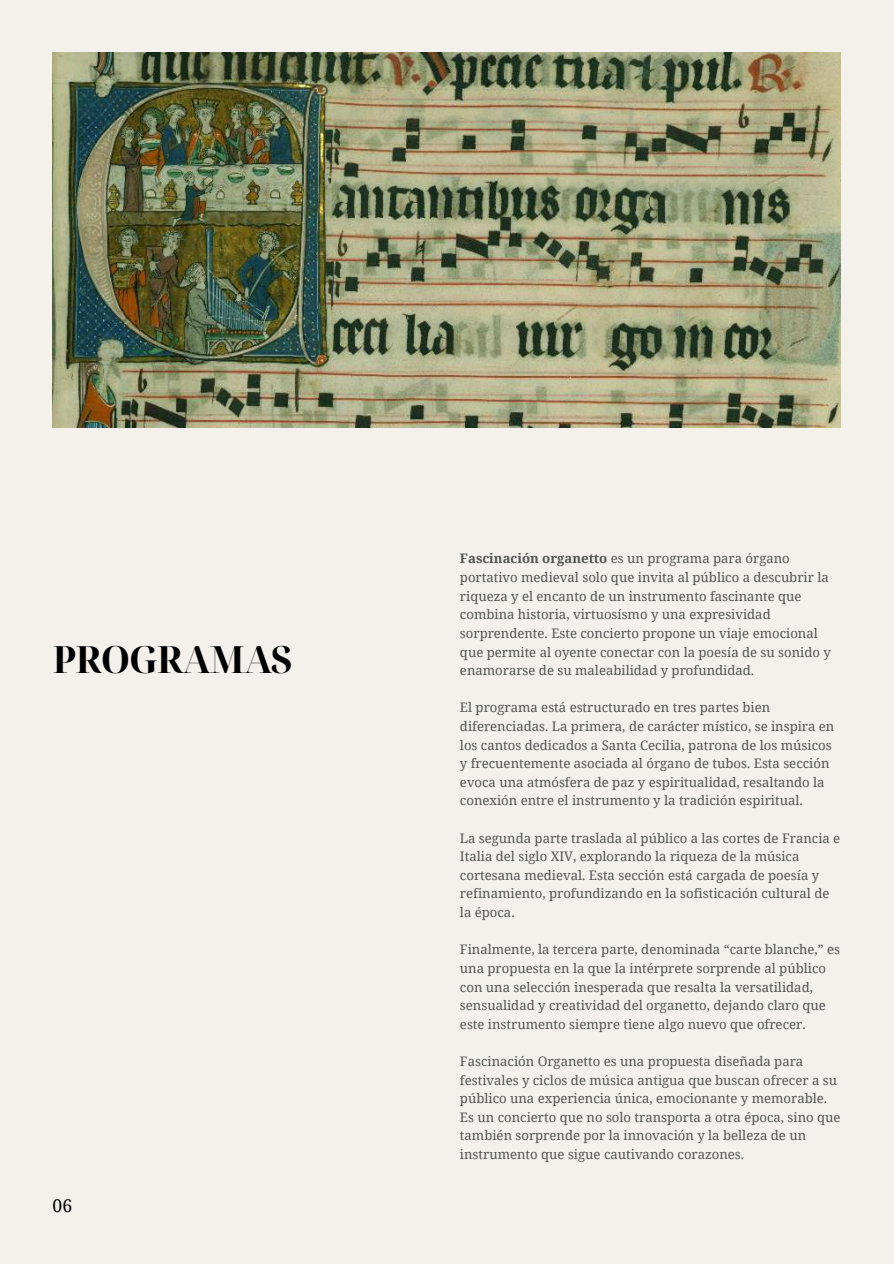
<style>
.page{position:relative;width:894px;height:1264px;background:#fff}
.page>*{position:absolute;margin:0;border:0;box-sizing:border-box;transform-origin:0 0}
.t1{font:700 37.5px "Noto Serif Display";letter-spacing:-.03em;color:#000001}
.t2{font:17.55px "Noto Serif";color:#000001}
.t3{font:13.2px/18.6px "Noto Serif";color:#545454}
.s1{font-weight:700}
</style>
<div class="page">
<div style="left:0;top:0;width:893px;height:1263px;background:#f4f1ec"></div>
<img style="left:53px;top:53px;width:787px;height:374px">
<h1 class="t1" style="left:53px;top:632px;width:242px">PROGRAMAS</h1>
<h2 class="t2" style="left:53px;top:1193px;width:21px">06</h2>
<p class="t3" style="left:460px;top:549px;width:372px"><span class="s1">Fascinación organetto</span> es un programa para órgano portativo medieval solo que invita al público a descubrir la riqueza y el encanto de un instrumento fascinante que combina historia, virtuosísmo y una expresividad sorprendente. Este concierto propone un viaje emocional que permite al oyente conectar con la poesía de su sonido y enamorarse de su maleabilidad y profundidad.</p>
<p class="t3" style="left:460px;top:698px;width:376px">El programa está estructurado en tres partes bien diferenciadas. La primera, de carácter místico, se inspira en los cantos dedicados a Santa Cecilia, patrona de los músicos y frecuentemente asociada al órgano de tubos. Esta sección evoca una atmósfera de paz y espiritualidad, resaltando la conexión entre el instrumento y la tradición espiritual.</p>
<p class="t3" style="left:460px;top:828px;width:382px">La segunda parte traslada al público a las cortes de Francia e Italia del siglo XIV, explorando la riqueza de la música cortesana medieval. Esta sección está cargada de poesía y refinamiento, profundizando en la sofisticación cultural de la época.</p>
<p class="t3" style="left:460px;top:939px;width:381px">Finalmente, la tercera parte, denominada “carte blanche,” es una propuesta en la que la intérprete sorprende al público con una selección inesperada que resalta la versatilidad, sensualidad y creatividad del organetto, dejando claro que este instrumento siempre tiene algo nuevo que ofrecer.</p>
<p class="t3" style="left:460px;top:1051px;width:382px">Fascinación Organetto es una propuesta diseñada para festivales y ciclos de música antigua que buscan ofrecer a su público una experiencia única, emocionante y memorable.<br>Es un concierto que no solo transporta a otra época, sino que también sorprende por la innovación y la belleza de un instrumento que sigue cautivando corazones.</p>
</div>
